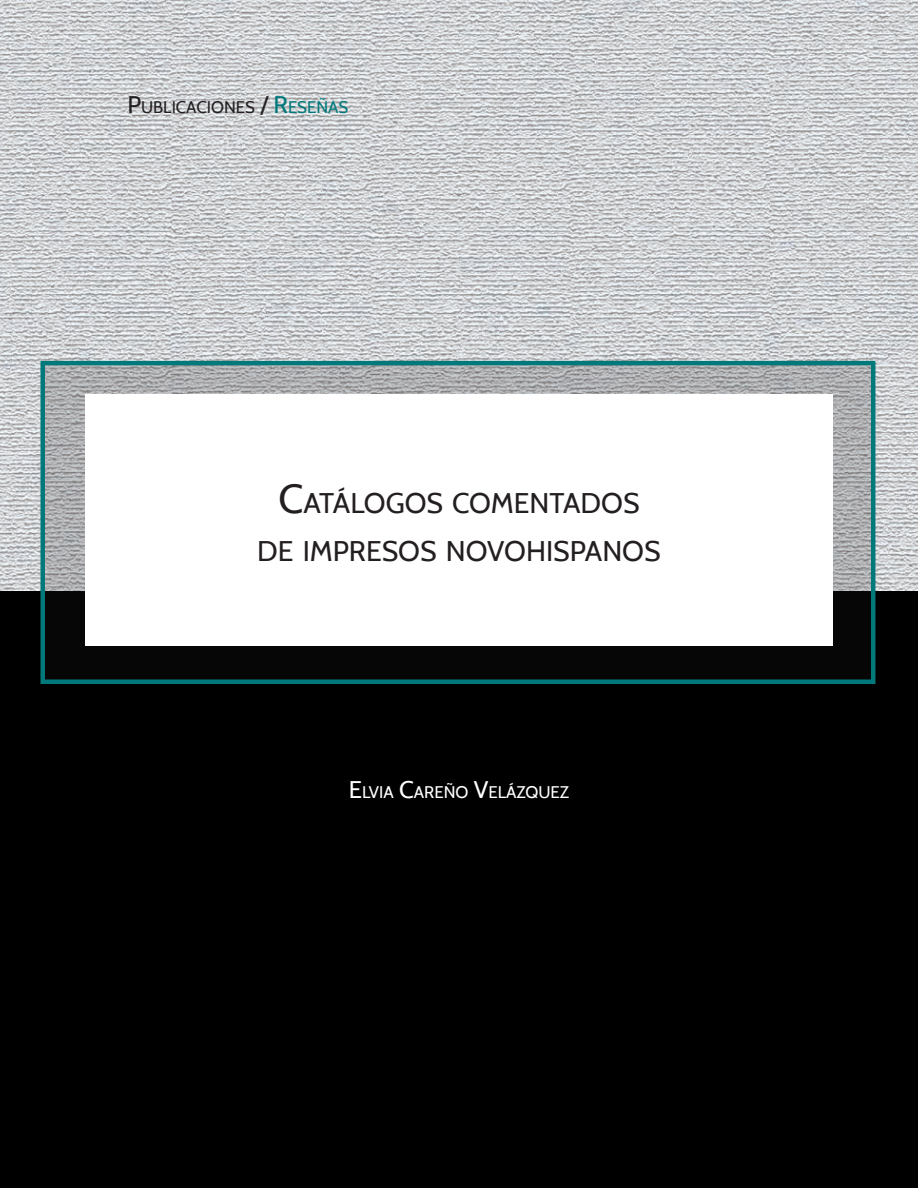
<style>
.page{position:relative;width:918px;height:1188px;background:#fff}
.page>*{position:absolute;margin:0;border:0;box-sizing:border-box;transform-origin:0 0}
.T2{font:28.35px "Cabin";color:#231f20}
.t1{font:16.8px "Cabin";color:#231f20}
.T3{font:16.8px "Cabin";color:#fff}
.s1{font-size:24px}
.s2{font-size:24px;color:#01797a}
.s3{color:#01797a}
.s4{font-size:40.5px}
</style>
<div class="page">
<img style="left:0;top:0;width:918px;height:591px">
<div style="left:0;top:591px;width:918px;height:597px;background:#000001"></div>
<svg style="left:45px;top:366px;width:825px;height:225px;background:#abacae"></svg>
<div style="left:85px;top:394px;width:748px;height:252px;background:#fff"></div>
<div style="left:40px;top:361px;width:835px;height:323px;border:4px solid #01797a"></div>
<p class="t1" style="left:127px;top:94px;width:223px"><span class="s1">P</span>UBLICACIONES <span class="s1">/</span> <span class="s2">R</span><span class="s3">ESEÑAS</span></p>
<p class="T2" style="left:278px;top:481px;width:363px"><span class="s4">C</span>ATÁLOGOS COMENTADOS</p>
<p class="T2" style="left:257px;top:529px;width:405px">DE IMPRESOS NOVOHISPANOS</p>
<p class="T3" style="left:349px;top:779px;width:222px"><span class="s1">E</span> LVIA <span class="s1">C</span>AREÑO <span class="s1">V</span>ELÁZQUEZ</p>
</div>
